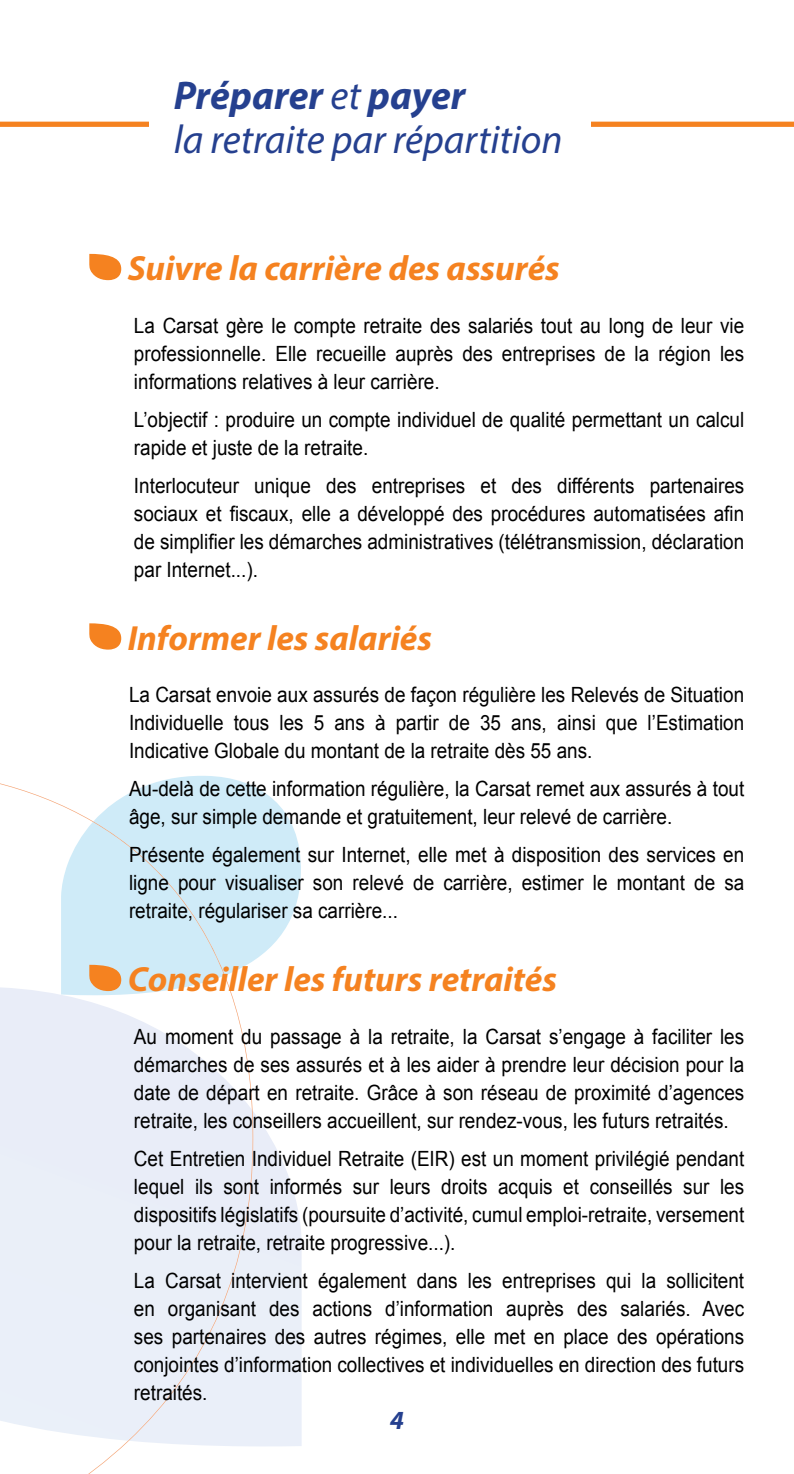
<style>
.page{position:relative;width:794px;height:1474px;background:#fff}
.page>*{position:absolute;margin:0;border:0;box-sizing:border-box;transform-origin:0 0}
.t1{font:italic 40.25px/43.8px "Myriad Pro";color:#25408f}
.t2{font:italic 700 35px "Myriad Pro";color:#f58220}
.t3{font:italic 700 26.25px "Myriad Pro";color:#25408f}
.t4{font:21px/28px "Arial";color:#000;text-align:justify;scale:.9 1}
.s1{font-weight:700}
</style>
<div class="page">
<svg style="left:252px;top:1102px;width:50px;height:344px"></svg>
<svg style="left:252px;top:786px;width:49px;height:176px;fill:#cfebf8"></svg>
<svg style="left:0;top:776px;width:252px;height:697px;fill:#eaeff8"></svg>
<div style="left:128px;top:1109px;width:125px;height:331px;background:#eaeff8"></div>
<div style="left:0;top:122px;width:794px;height:5px;background:#f58220"></div>
<div style="left:149px;top:74px;width:441px;height:84px;background:#fff"></div>
<svg style="left:89px;top:254px;width:32px;height:26px"></svg>
<svg style="left:89px;top:623px;width:32px;height:27px"></svg>
<div style="left:89px;top:821px;width:136px;height:170px;background:#cfebf8"></div>
<h1 class="t1" style="left:174px;top:73px;width:390px"><span class="s1">Préparer</span> et <span class="s1">payer<br></span>la retraite par répartition</h1>
<h2 class="t2" style="left:128px;top:245px;width:433px">Suivre la carrière des assurés</h2>
<p class="t4" style="left:134px;top:312px;width:679px">La Carsat gère le compte retraite des salariés tout au long de leur vie professionnelle. Elle recueille auprès des entreprises de la région les informations relatives à leur carrière.</p>
<p class="t4" style="left:134px;top:406px;width:679px">L’objectif : produire un compte individuel de qualité permettant un calcul rapide et juste de la retraite.</p>
<p class="t4" style="left:134px;top:472px;width:679px">Interlocuteur unique des entreprises et des différents partenaires sociaux et fiscaux, elle a développé des procédures automatisées afin de simplifier les démarches administratives (télétransmission, déclaration par Internet...).</p>
<h2 class="t2" style="left:128px;top:615px;width:306px">Informer les salariés</h2>
<p class="t4" style="left:129px;top:681px;width:685px">La Carsat envoie aux assurés de façon régulière les Relevés de Situation Individuelle tous les 5 ans à partir de 35 ans, ainsi que l’Estimation Indicative Globale du montant de la retraite dès 55 ans.</p>
<p class="t4" style="left:129px;top:775px;width:685px">Au-delà de cette information régulière, la Carsat remet aux assurés à tout âge, sur simple demande et gratuitement, leur relevé de carrière.</p>
<p class="t4" style="left:129px;top:841px;width:685px">Présente également sur Internet, elle met à disposition des services en ligne pour visualiser son relevé de carrière, estimer le montant de sa retraite, régulariser sa carrière...</p>
<h2 class="t2" style="left:128px;top:956px;width:431px">Conseiller les futurs retraités</h2>
<p class="t4" style="left:134px;top:1022px;width:679px">Au moment du passage à la retraite, la Carsat s’engage à faciliter les démarches de ses assurés et à les aider à prendre leur décision pour la date de départ en retraite. Grâce à son réseau de proximité d’agences retraite, les conseillers accueillent, sur rendez-vous, les futurs retraités.</p>
<p class="t4" style="left:134px;top:1144px;width:679px">Cet Entretien Individuel Retraite (EIR) est un moment privilégié pendant lequel ils sont informés sur leurs droits acquis et conseillés sur les dispositifs législatifs (poursuite d’activité, cumul emploi-retraite, versement pour la retraite, retraite progressive...).</p>
<p class="t4" style="left:134px;top:1266px;width:679px">La Carsat intervient également dans les entreprises qui la sollicitent en organisant des actions d’information auprès des salariés. Avec ses partenaires des autres régimes, elle met en place des opérations conjointes d’information collectives et individuelles en direction des futurs retraités.</p>
<p class="t3" style="left:390px;top:1402px;width:16px">4</p>
</div>
